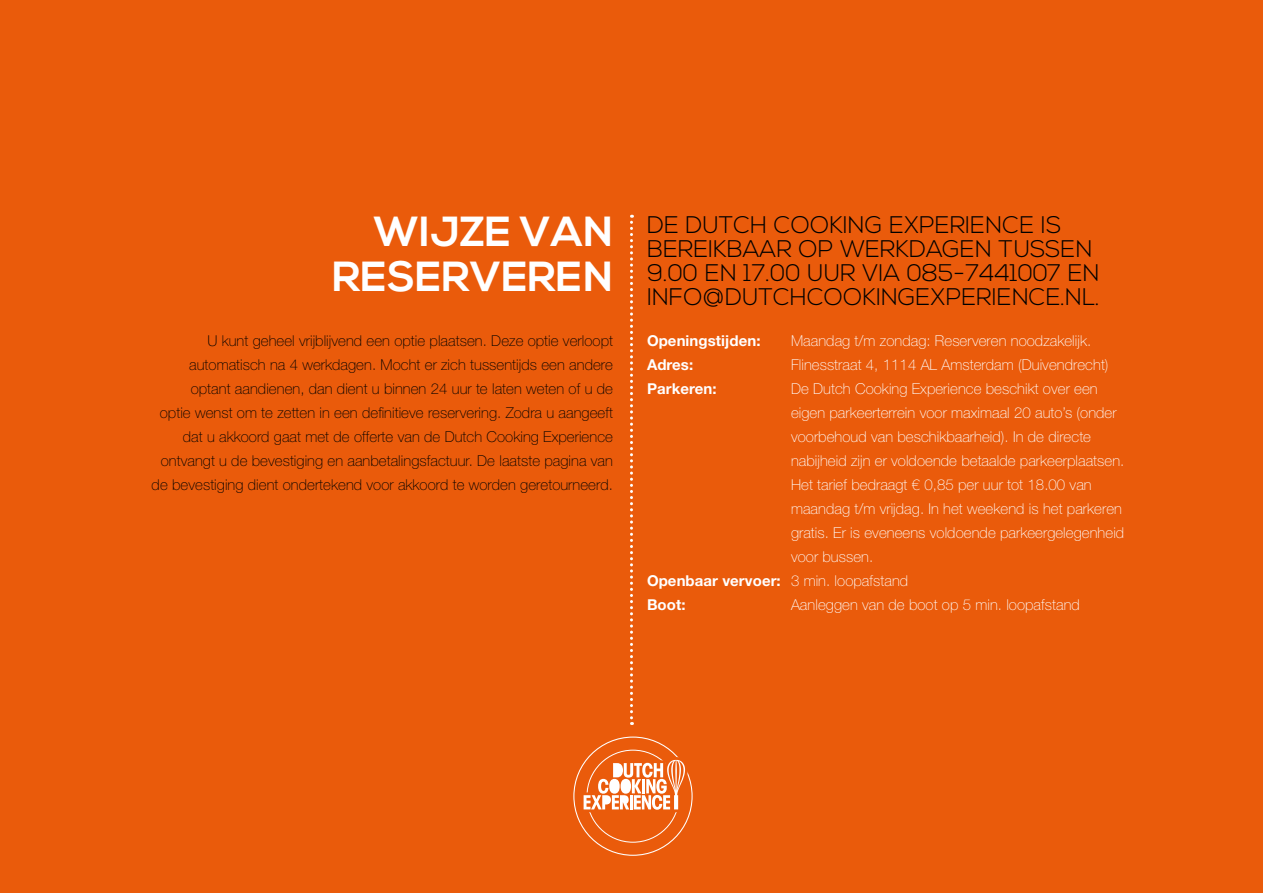
<style>
.page{position:relative;width:1263px;height:893px;background:#ea5b0b}
.page>*{position:absolute;margin:0;border:0;box-sizing:border-box;transform-origin:0 0}
.t1{font:700 42px/45px "Nexa";color:#fff;text-align:right}
.t2{font:300 24px/24px "Nexa";color:#000}
.t3{font:100 15px "Helvetica Neue LT Std";letter-spacing:.005em;color:#fff}
.t4{font:100 15px/24px "Helvetica Neue LT Std";letter-spacing:.005em;color:#000;text-align:right}
.t5{font:700 15px "Helvetica Neue LT Std";letter-spacing:.005em;color:#fff}
.s1{font-weight:100}
</style>
<div class="page">
<svg style="left:630px;top:215px;width:3px;height:510px"></svg>
<svg style="left:578px;top:736px;width:115px;height:120px"></svg>
<h1 class="t1" style="left:332px;top:211px;width:282px">WIJZE VAN<br>RESERVEREN</h1>
<p class="t4" style="left:152px;top:329px;width:463px">U kunt geheel vrijblijvend een optie plaatsen. Deze optie verloopt automatisch na 4 werkdagen. Mocht er zich tussentijds een andere optant aandienen, dan dient u binnen 24 uur te laten weten of u de<br>optie wenst om te zetten in een definitieve reservering. Zodra u aangeeft dat u akkoord gaat met de offerte van de Dutch Cooking Experience ontvangt u de bevestiging en aanbetalingsfactuur. De laatste pagina van de bevestiging dient ondertekend voor akkoord te worden geretourneerd.</p>
<h2 class="t2" style="left:647px;top:214px;width:454px">DE DUTCH COOKING EXPERIENCE IS BEREIKBAAR OP WERKDAGEN TUSSEN 9.00 EN 17.00 UUR VIA 085-7441007 EN INFO@DUTCHCOOKINGEXPERIENCE.NL.</h2>
<p class="t5" style="left:647px;top:331px;width:115px">Openingstijden:</p>
<p class="t3" style="left:791px;top:332px;width:302px">Maandag t/m zondag: Reserveren noodzakelijk.</p>
<p class="t5" style="left:647px;top:355px;width:48px">Adres:</p>
<p class="t3" style="left:791px;top:356px;width:319px">Flinesstraat 4, 1114 AL Amsterdam (Duivendrecht)</p>
<p class="t5" style="left:647px;top:379px;width:71px">Parkeren:</p>
<p class="t3" style="left:791px;top:380px;width:308px">De Dutch Cooking Experience beschikt over een</p>
<p class="t3" style="left:791px;top:404px;width:327px">eigen parkeerterrein voor maximaal 20 auto’s (onder</p>
<p class="t3" style="left:791px;top:428px;width:302px">voorbehoud van beschikbaarheid). In de directe</p>
<p class="t3" style="left:791px;top:452px;width:335px">nabijheid zijn er voldoende betaalde parkeerplaatsen.</p>
<p class="t3" style="left:791px;top:476px;width:302px">Het tarief bedraagt € 0,85 per uur tot 18.00 van</p>
<p class="t3" style="left:791px;top:500px;width:332px">maandag t/m vrijdag. In het weekend is het parkeren</p>
<p class="t3" style="left:791px;top:524px;width:335px">gratis. Er is eveneens voldoende parkeergelegenheid</p>
<p class="t3" style="left:791px;top:548px;width:84px">voor bussen.</p>
<p class="t5" style="left:647px;top:571px;width:263px">Openbaar vervoer: <span class="s1">3 min. loopafstand</span></p>
<p class="t5" style="left:647px;top:595px;width:40px">Boot:</p>
<p class="t3" style="left:791px;top:596px;width:290px">Aanleggen van de boot op 5 min. loopafstand</p>
</div>
